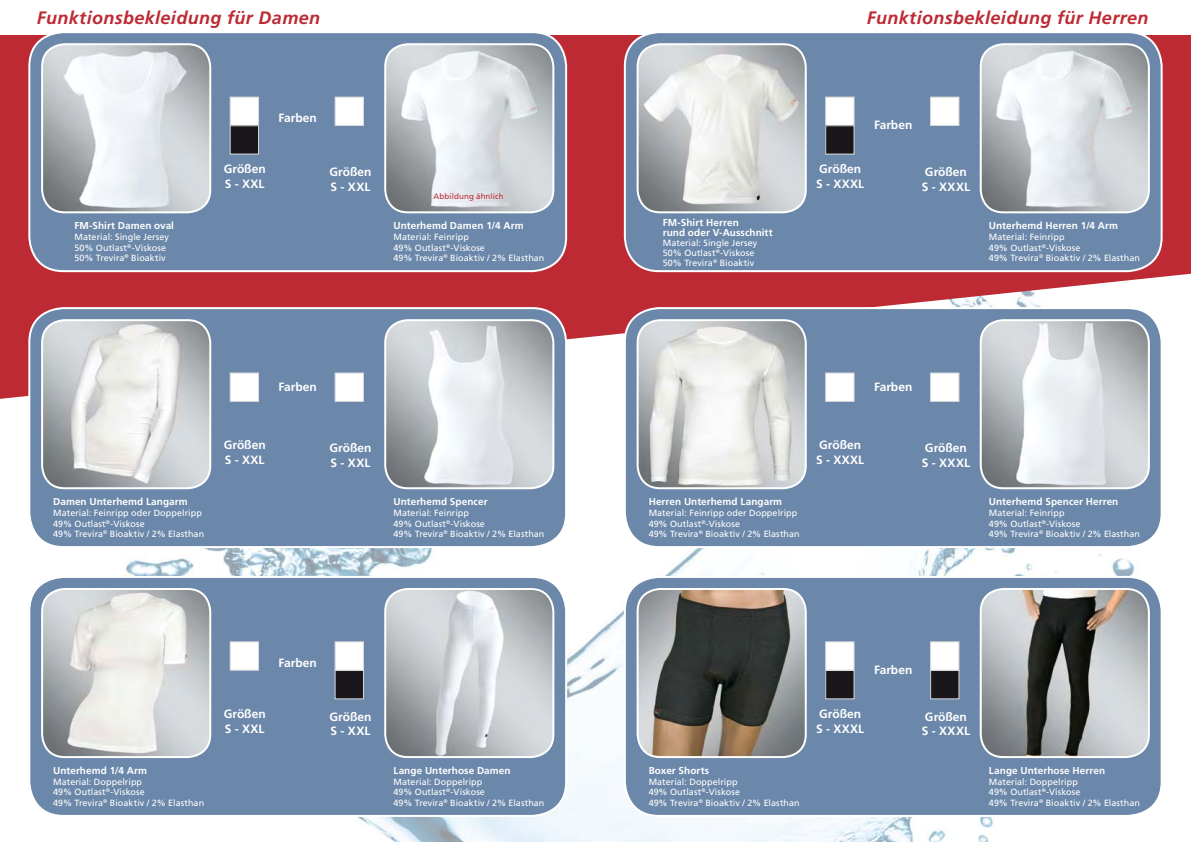
<style>
.page{position:relative;width:1191px;height:842px;background:#fff}
.page>*{position:absolute;margin:0;border:0;box-sizing:border-box;transform-origin:0 0}
.t1{font:italic 700 18px "Frutiger";letter-spacing:.02em;color:#bd2a33}
.t2{font:700 12px/14.4px "Frutiger";color:#fff}
.t3{font:700 10px/10px "Frutiger";letter-spacing:.005em;color:#fff}
.t4{font:9px/10.8px "Frutiger";letter-spacing:.005em;color:#fff}
.t5{font:8px "Frutiger";letter-spacing:.01em;color:#bd2a33}
</style>
<div class="page">
<img style="left:120px;top:526px;width:1039px;height:316px">
<svg style="left:0;top:35px;width:1191px;height:364px;fill:#bd2a33"></svg>
<div style="left:29px;top:32px;width:537px;height:239px;background:#6b87a9;border-radius:34px"></div>
<div style="left:28px;top:31px;width:539px;height:241px;border:2px solid #fff;border-radius:34px"></div>
<div style="left:625px;top:32px;width:536px;height:239px;background:#6b87a9;border-radius:34px"></div>
<div style="left:624px;top:31px;width:538px;height:241px;border:2px solid #fff;border-radius:34px"></div>
<div style="left:29px;top:308px;width:537px;height:239px;background:#6b87a9;border-radius:34px"></div>
<div style="left:28px;top:307px;width:539px;height:241px;border:2px solid #fff;border-radius:34px"></div>
<div style="left:625px;top:308px;width:536px;height:239px;background:#6b87a9;border-radius:34px"></div>
<div style="left:624px;top:307px;width:538px;height:241px;border:2px solid #fff;border-radius:34px"></div>
<div style="left:29px;top:577px;width:537px;height:239px;background:#6b87a9;border-radius:34px"></div>
<div style="left:28px;top:576px;width:539px;height:241px;border:2px solid #fff;border-radius:34px"></div>
<div style="left:625px;top:577px;width:536px;height:239px;background:#6b87a9;border-radius:34px"></div>
<div style="left:624px;top:576px;width:538px;height:241px;border:2px solid #fff;border-radius:34px"></div>
<img style="left:42px;top:44px;width:168px;height:168px">
<div style="left:41px;top:43px;width:170px;height:170px;border:2px solid #fff;border-radius:23px"></div>
<img style="left:639px;top:44px;width:166px;height:168px">
<div style="left:636px;top:43px;width:170px;height:170px;border:2px solid #fff;border-radius:23px"></div>
<img style="left:42px;top:320px;width:168px;height:168px">
<div style="left:41px;top:319px;width:170px;height:170px;border:2px solid #fff;border-radius:23px"></div>
<img style="left:639px;top:320px;width:166px;height:168px">
<div style="left:636px;top:319px;width:170px;height:170px;border:2px solid #fff;border-radius:23px"></div>
<img style="left:42px;top:589px;width:168px;height:168px">
<div style="left:41px;top:588px;width:170px;height:170px;border:2px solid #fff;border-radius:23px"></div>
<img style="left:639px;top:589px;width:166px;height:168px">
<div style="left:636px;top:588px;width:170px;height:170px;border:2px solid #fff;border-radius:23px"></div>
<img style="left:385px;top:44px;width:168px;height:168px">
<div style="left:384px;top:43px;width:170px;height:170px;border:2px solid #fff;border-radius:23px"></div>
<img style="left:982px;top:44px;width:166px;height:168px">
<div style="left:979px;top:43px;width:170px;height:170px;border:2px solid #fff;border-radius:23px"></div>
<img style="left:385px;top:320px;width:168px;height:168px">
<div style="left:384px;top:319px;width:170px;height:170px;border:2px solid #fff;border-radius:23px"></div>
<img style="left:982px;top:320px;width:166px;height:168px">
<div style="left:979px;top:319px;width:170px;height:170px;border:2px solid #fff;border-radius:23px"></div>
<img style="left:385px;top:589px;width:168px;height:168px">
<div style="left:384px;top:588px;width:170px;height:170px;border:2px solid #fff;border-radius:23px"></div>
<img style="left:982px;top:589px;width:166px;height:168px">
<div style="left:979px;top:588px;width:170px;height:170px;border:2px solid #fff;border-radius:23px"></div>
<div style="left:334px;top:97px;width:30px;height:29px;background:#fff;border:1px solid #d9dadb"></div>
<div style="left:930px;top:97px;width:29px;height:29px;background:#fff;border:1px solid #d9dadb"></div>
<div style="left:334px;top:372px;width:30px;height:30px;background:#fff;border:1px solid #d9dadb"></div>
<div style="left:930px;top:372px;width:29px;height:30px;background:#fff;border:1px solid #d9dadb"></div>
<div style="left:334px;top:641px;width:30px;height:30px;background:#fff;border:1px solid #d9dadb"></div>
<div style="left:335px;top:670px;width:28px;height:29px;background:#1a171c"></div>
<div style="left:334px;top:670px;width:30px;height:29px;border:1px solid #d9dadb"></div>
<div style="left:930px;top:641px;width:29px;height:30px;background:#fff;border:1px solid #d9dadb"></div>
<div style="left:930px;top:670px;width:29px;height:29px;background:#1a171c"></div>
<div style="left:930px;top:670px;width:29px;height:29px;border:1px solid #d9dadb"></div>
<div style="left:230px;top:97px;width:29px;height:29px;background:#fff;border:1px solid #d9dadb"></div>
<div style="left:230px;top:126px;width:28px;height:28px;background:#1a171c"></div>
<div style="left:230px;top:125px;width:29px;height:30px;border:1px solid #d9dadb"></div>
<div style="left:825px;top:97px;width:29px;height:29px;background:#fff;border:1px solid #d9dadb"></div>
<div style="left:825px;top:126px;width:29px;height:28px;background:#1a171c"></div>
<div style="left:825px;top:125px;width:29px;height:30px;border:1px solid #d9dadb"></div>
<div style="left:230px;top:372px;width:29px;height:30px;background:#fff;border:1px solid #d9dadb"></div>
<div style="left:825px;top:372px;width:29px;height:30px;background:#fff;border:1px solid #d9dadb"></div>
<div style="left:230px;top:641px;width:29px;height:30px;background:#fff;border:1px solid #d9dadb"></div>
<div style="left:825px;top:641px;width:29px;height:30px;background:#fff;border:1px solid #d9dadb"></div>
<div style="left:825px;top:670px;width:29px;height:29px;background:#1a171c"></div>
<div style="left:825px;top:670px;width:29px;height:29px;border:1px solid #d9dadb"></div>
<h1 class="t1" style="left:37px;top:7px;width:285px">Funktionsbekleidung für Damen</h1>
<h1 class="t1" style="left:867px;top:7px;width:283px">Funktionsbekleidung für Herren</h1>
<h2 class="t2" style="left:278px;top:111px;width:40px">Farben</h2>
<h2 class="t2" style="left:874px;top:118px;width:40px">Farben</h2>
<h2 class="t2" style="left:224px;top:162px;width:43px">Größen<br>S - XXL</h2>
<h2 class="t2" style="left:816px;top:162px;width:50px">Größen<br>S - XXXL</h2>
<h2 class="t2" style="left:329px;top:165px;width:43px">Größen<br>S - XXL</h2>
<h2 class="t2" style="left:922px;top:165px;width:50px">Größen<br>S - XXXL</h2>
<p class="t3" style="left:74px;top:220px;width:101px">FM-Shirt Damen oval</p>
<p class="t4" style="left:74px;top:231px;width:96px">Material: Single Jersey<br>50% Outlast<sup>®</sup>-Viskose<br>50% Trevira<sup>®</sup> Bioaktiv</p>
<p class="t5" style="left:433px;top:192px;width:72px">Abbildung ähnlich</p>
<p class="t3" style="left:393px;top:220px;width:132px">Unterhemd Damen 1/4 Arm</p>
<p class="t4" style="left:393px;top:231px;width:152px">Material: Feinripp<br>49% Outlast<sup>®</sup>-Viskose<br>49% Trevira<sup>®</sup> Bioaktiv / 2% Elasthan</p>
<p class="t3" style="left:663px;top:217px;width:111px">FM-Shirt Herren<br>rund oder V-Ausschnitt</p>
<p class="t4" style="left:663px;top:237px;width:96px;line-height:10.4px">Material: Single Jersey<br>50% Outlast<sup>®</sup>-Viskose<br>50% Trevira<sup>®</sup> Bioaktiv</p>
<p class="t3" style="left:989px;top:220px;width:131px">Unterhemd Herren 1/4 Arm</p>
<p class="t4" style="left:989px;top:231px;width:152px">Material: Feinripp<br>49% Outlast<sup>®</sup>-Viskose<br>49% Trevira<sup>®</sup> Bioaktiv / 2% Elasthan</p>
<p class="t3" style="left:53px;top:496px;width:136px">Damen Unterhemd Langarm</p>
<p class="t4" style="left:53px;top:507px;width:152px">Material: Feinripp oder Doppelripp<br>49% Outlast<sup>®</sup>-Viskose<br>49% Trevira<sup>®</sup> Bioaktiv / 2% Elasthan</p>
<h2 class="t2" style="left:278px;top:380px;width:40px">Farben</h2>
<h2 class="t2" style="left:874px;top:380px;width:40px">Farben</h2>
<h2 class="t2" style="left:224px;top:438px;width:43px">Größen<br>S - XXL</h2>
<h2 class="t2" style="left:816px;top:438px;width:50px">Größen<br>S - XXXL</h2>
<h2 class="t2" style="left:329px;top:441px;width:43px">Größen<br>S - XXL</h2>
<h2 class="t2" style="left:922px;top:441px;width:50px">Größen<br>S - XXXL</h2>
<p class="t3" style="left:393px;top:496px;width:96px">Unterhemd Spencer</p>
<p class="t4" style="left:393px;top:507px;width:152px">Material: Feinripp<br>49% Outlast<sup>®</sup>-Viskose<br>49% Trevira<sup>®</sup> Bioaktiv / 2% Elasthan</p>
<p class="t3" style="left:648px;top:496px;width:135px">Herren Unterhemd Langarm</p>
<p class="t4" style="left:648px;top:507px;width:152px">Material: Feinripp oder Doppelripp<br>49% Outlast<sup>®</sup>-Viskose<br>49% Trevira<sup>®</sup> Bioaktiv / 2% Elasthan</p>
<p class="t3" style="left:989px;top:496px;width:131px">Unterhemd Spencer Herren</p>
<p class="t4" style="left:989px;top:507px;width:152px">Material: Feinripp<br>49% Outlast<sup>®</sup>-Viskose<br>49% Trevira<sup>®</sup> Bioaktiv / 2% Elasthan</p>
<p class="t3" style="left:53px;top:765px;width:95px">Unterhemd 1/4 Arm</p>
<p class="t4" style="left:53px;top:776px;width:152px">Material: Doppelripp<br>49% Outlast<sup>®</sup>-Viskose<br>49% Trevira<sup>®</sup> Bioaktiv / 2% Elasthan</p>
<h2 class="t2" style="left:278px;top:655px;width:40px">Farben</h2>
<h2 class="t2" style="left:874px;top:663px;width:40px">Farben</h2>
<h2 class="t2" style="left:224px;top:707px;width:43px">Größen<br>S - XXL</h2>
<h2 class="t2" style="left:816px;top:707px;width:50px">Größen<br>S - XXXL</h2>
<h2 class="t2" style="left:329px;top:709px;width:43px">Größen<br>S - XXL</h2>
<h2 class="t2" style="left:922px;top:709px;width:50px">Größen<br>S - XXXL</h2>
<p class="t3" style="left:393px;top:765px;width:119px">Lange Unterhose Damen</p>
<p class="t4" style="left:393px;top:776px;width:152px">Material: Doppelripp<br>49% Outlast<sup>®</sup>-Viskose<br>49% Trevira<sup>®</sup> Bioaktiv / 2% Elasthan</p>
<p class="t3" style="left:648px;top:765px;width:62px">Boxer Shorts</p>
<p class="t4" style="left:648px;top:776px;width:152px">Material: Doppelripp<br>49% Outlast<sup>®</sup>-Viskose<br>49% Trevira<sup>®</sup> Bioaktiv / 2% Elasthan</p>
<p class="t3" style="left:989px;top:765px;width:118px">Lange Unterhose Herren</p>
<p class="t4" style="left:989px;top:776px;width:152px">Material: Doppelripp<br>49% Outlast<sup>®</sup>-Viskose<br>49% Trevira<sup>®</sup> Bioaktiv / 2% Elasthan</p>
</div>
